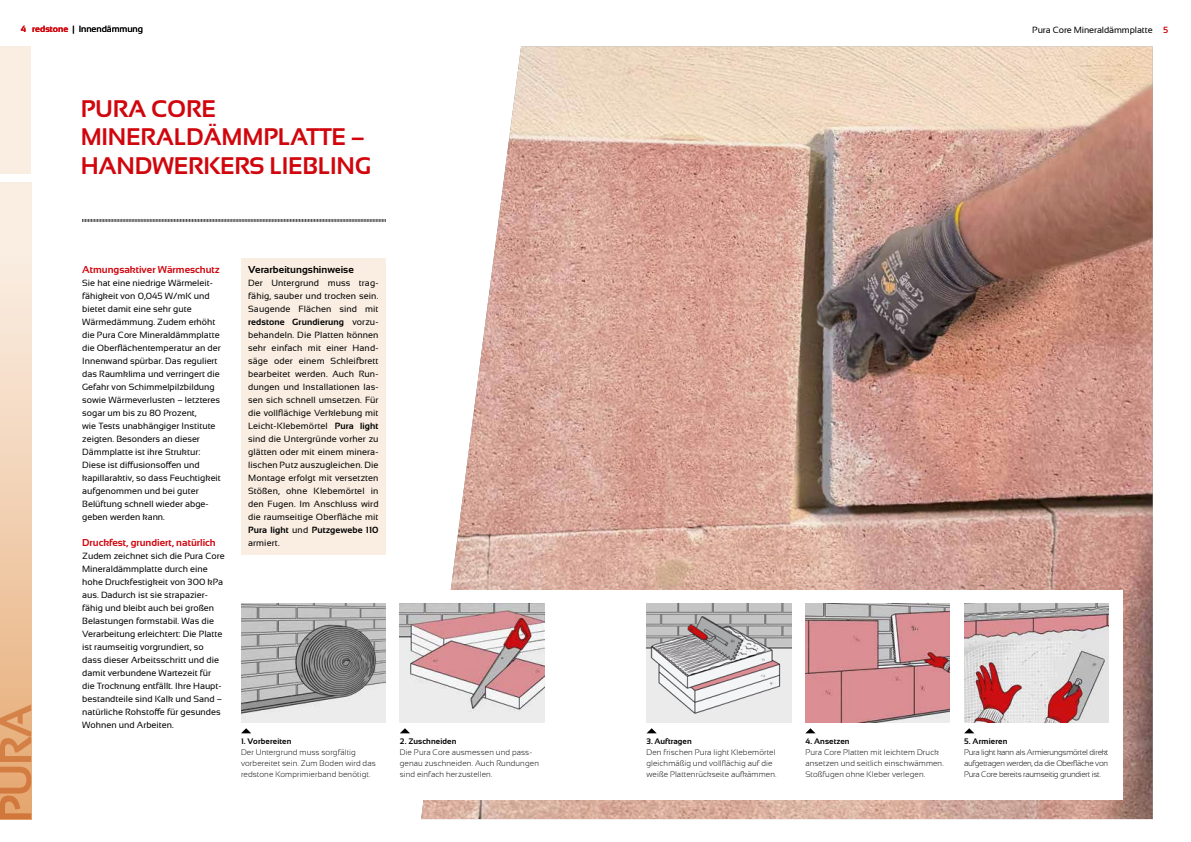
<style>
.page{position:relative;width:1191px;height:842px;background:#fff}
.page>*{position:absolute;margin:0;border:0;box-sizing:border-box;transform-origin:0 0}
.t1{font:700 24px/28.8px "Sansation";letter-spacing:-.01em;color:#d1050c}
.t2{font:700 10px "Sansation";color:#d1050c}
.t3{font:700 10px "Sansation";letter-spacing:.005em;color:#000}
.t4{font:9px/13px "Sansation";color:#000}
.t5{font:300 8px/11px "Sansation";letter-spacing:.015em;color:#000}
.t6{font:700 8px "Sansation";letter-spacing:.015em;color:#000}
.s1{font-weight:700;color:#d1050c}
.s2{font-weight:700}
</style>
<div class="page">
<svg style="left:0;top:182px;width:31px;height:522px;background:#f3d7bd"></svg>
<div style="left:0;top:47px;width:31px;height:127px;background:#faeee2"></div>
<svg style="left:0;top:704px;width:31px;height:115px;background:#de9861"></svg>
<svg style="left:82px;top:219px;width:304px;height:3px"></svg>
<img style="left:421px;top:47px;width:731px;height:772px">
<div style="left:82px;top:590px;width:1041px;height:210px;background:#fff"></div>
<img style="left:400px;top:603px;width:144px;height:119px">
<img style="left:646px;top:603px;width:145px;height:119px">
<img style="left:964px;top:603px;width:144px;height:119px">
<img style="left:805px;top:603px;width:145px;height:119px">
<img style="left:241px;top:603px;width:145px;height:119px">
<svg style="left:400px;top:728px;width:10px;height:5px"></svg>
<svg style="left:647px;top:728px;width:10px;height:5px"></svg>
<svg style="left:964px;top:728px;width:10px;height:5px"></svg>
<svg style="left:806px;top:728px;width:9px;height:5px"></svg>
<svg style="left:241px;top:728px;width:10px;height:5px"></svg>
<div style="left:241px;top:258px;width:145px;height:297px;background:#faeee2"></div>
<p class="t4" style="left:21px;top:22px;width:124px"><span class="s1">4 redstone</span> | Innendämmung</p>
<h1 class="t1" style="left:81px;top:94px;width:292px">PURA CORE<br>MINERALDÄMMPLATTE –<br>HANDWERKERS LIEBLING</h1>
<p class="t2" style="left:82px;top:264px;width:139px">Atmungsaktiver Wärmeschutz</p>
<p class="t4" style="left:82px;top:276px;width:140px">Sie hat eine niedrige Wärmeleit&shy;fähigkeit von 0,045 W/mK und bietet damit eine sehr gute<br>Wärmedämmung. Zudem erhöht die Pura Core Mineraldämmplatte die Oberflächentemperatur an der<br>Innenwand spürbar. Das reguliert das Raumklima und verringert die<br>Gefahr von Schimmelpilzbildung sowie Wärmeverlusten – letzteres sogar um bis zu 80 Prozent,<br>wie Tests unabhängiger Institute zeigten. Besonders an dieser<br>Dämmplatte ist ihre Struktur:<br>Diese ist diffusionsoffen und kapillaraktiv, so dass Feuchtigkeit aufgenommen und bei guter<br>Belüftung schnell wieder abge&shy;geben werden kann.</p>
<p class="t2" style="left:82px;top:537px;width:135px">Druckfest, grundiert, natürlich</p>
<p class="t4" style="left:82px;top:549px;width:144px">Zudem zeichnet sich die Pura Core<br>Mineraldämmplatte durch eine hohe Druckfestigkeit von 300 kPa aus. Dadurch ist sie strapazier&shy;fähig und bleibt auch bei großen<br>Belastungen formstabil. Was die<br>Verarbeitung erleichtert: Die Platte ist raumseitig vorgrundiert, so dass dieser Arbeitsschritt und die damit verbundene Wartezeit für die Trocknung entfällt. Ihre Haupt&shy;bestandteile sind Kalk und Sand – natürliche Rohstoffe für gesundes<br>Wohnen und Arbeiten.</p>
<p class="t3" style="left:248px;top:264px;width:107px">Verarbeitungshinweise</p>
<p class="t4" style="left:248px;top:276px;width:132px;text-align:justify">Der Untergrund muss trag&shy;fähig, sauber und trocken sein.<br>Saugende Flächen sind mit <span class="s2">redstone Grundierung</span> vorzu&shy;behandeln. Die Platten können sehr einfach mit einer Hand&shy;säge oder einem Schleifbrett bearbeitet werden. Auch Run&shy;dungen und Installationen las&shy;sen sich schnell umsetzen. Für die vollflächige Verklebung mit Leicht-Klebemörtel <span class="s2">Pura light </span>sind die Untergründe vorher zu glätten oder mit einem minera&shy;lischen Putz auszugleichen. Die Montage erfolgt mit versetzten Stößen, ohne Klebemörtel in den Fugen. Im Anschluss wird die raumseitige Oberfläche mit <span class="s2">Pura light</span> und <span class="s2">Putzgewebe 110 </span>armiert.</p>
<p class="t6" style="left:241px;top:736px;width:52px">1. Vorbereiten</p>
<p class="t5" style="left:241px;top:746px;width:136px">Der Untergrund muss sorgfältig vorbereitet sein. Zum Boden wird das redstone Komprimierband benötigt.</p>
<p class="t6" style="left:400px;top:736px;width:58px">2. Zuschneiden</p>
<p class="t5" style="left:400px;top:746px;width:141px">Die Pura Core ausmessen und pass&shy;genau zuschneiden. Auch Rundungen sind einfach herzustellen.</p>
<p class="t4" style="left:1032px;top:23px;width:137px">Pura Core Mineraldämmplatte <span class="s1">5</span></p>
<p class="t6" style="left:646px;top:736px;width:47px">3. Auftragen</p>
<p class="t5" style="left:646px;top:746px;width:132px">Den frischen Pura light Klebemörtel gleichmäßig und vollflächig auf die weiße Plattenrückseite aufkämmen.</p>
<p class="t6" style="left:805px;top:736px;width:46px">4. Ansetzen</p>
<p class="t5" style="left:805px;top:746px;width:140px">Pura Core Platten mit leichtem Druck ansetzen und seitlich einschwämmen.<br>Stoßfugen ohne Kleber verlegen.</p>
<p class="t6" style="left:964px;top:736px;width:45px">5. Armieren</p>
<p class="t5" style="left:964px;top:746px;width:146px;text-align:justify">Pura light kann als Armierungsmörtel direkt aufgetragen werden, da die Oberfläche von Pura Core bereits raumseitig grundiert ist.</p>
</div>
